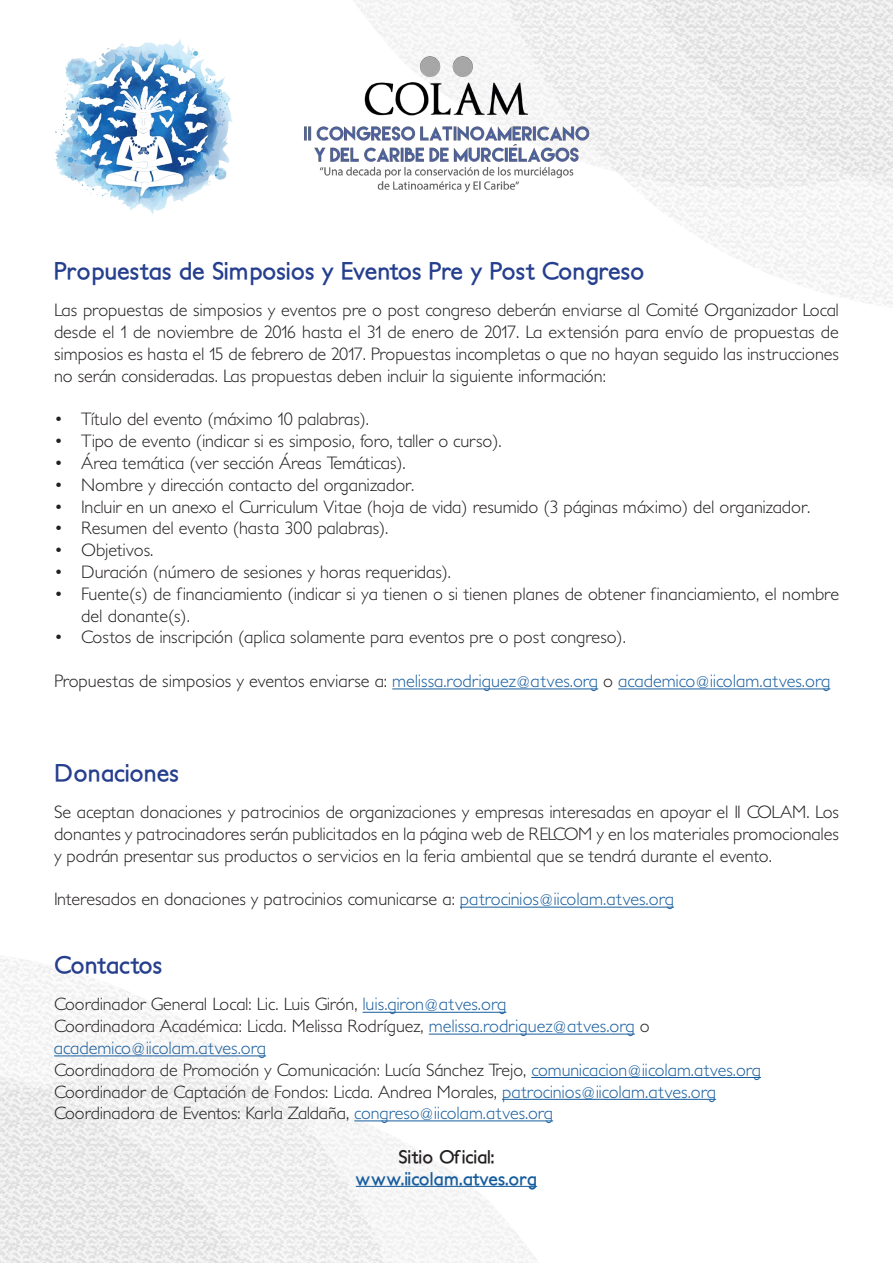
<style>
.page{position:relative;width:893px;height:1263px;background:#fff}
.page>*{position:absolute;margin:0;border:0;box-sizing:border-box;transform-origin:0 0}
.t1{font:700 24px "Petita";color:#253f8e}
.t2{font:300 18.15px/21.8px "Petita";color:#231f20;text-align:justify}
.t3{font:300 18.15px "Petita";color:#175d9e}
.t4{font:700 18.15px "Petita";color:#175d9e}
.t5{font:700 18.15px "Petita";color:#231f20}
.t6{font:300 18px "Petita";color:#231f20}
.s1{color:#231f20}
.s2{color:#175d9e}
.s3{font-size:18.15px;color:#175d9e}
.s4{font-size:18.15px}
</style>
<div class="page">
<img style="left:354px;top:0;width:539px;height:307px">
<img style="left:0;top:956px;width:595px;height:307px">
<img style="left:54px;top:39px;width:179px;height:175px">
<img style="left:304px;top:54px;width:339px;height:143px">
<hr style="left:392px;top:688px;width:206px;height:1px;background:#175d9e">
<hr style="left:618px;top:688px;width:212px;height:1px;background:#175d9e">
<hr style="left:460px;top:907px;width:214px;height:1px;background:#175d9e">
<hr style="left:363px;top:1012px;width:143px;height:1px;background:#175d9e">
<hr style="left:429px;top:1034px;width:206px;height:1px;background:#175d9e">
<hr style="left:54px;top:1055px;width:212px;height:1px;background:#175d9e">
<hr style="left:531px;top:1077px;width:230px;height:1px;background:#175d9e">
<hr style="left:502px;top:1099px;width:214px;height:1px;background:#175d9e">
<hr style="left:354px;top:1120px;width:199px;height:1px;background:#175d9e">
<hr style="left:356px;top:1186px;width:181px;height:1px;background:#175d9e">
<p class="t1" style="left:54px;top:256px;width:592px">Propuestas de Simposios y Eventos Pre y Post Congreso</p>
<p class="t2" style="left:54px;top:300px;width:786px">Las propuestas de simposios y eventos pre o post congreso deberán enviarse al Comité Organizador Local desde el 1 de noviembre de 2016 hasta el 31 de enero de 2017. La extensión para envío de propuestas de simposios es hasta el 15 de febrero de 2017. Propuestas incompletas o que no hayan seguido las instrucciones no serán consideradas. Las propuestas deben incluir la siguiente información:</p>
<p class="t2" style="left:54px;top:409px;width:317px">• Título del evento (máximo 10 palabras).</p>
<p class="t2" style="left:54px;top:431px;width:449px">• Tipo de evento (indicar si es simposio, foro, taller o curso).</p>
<p class="t2" style="left:54px;top:452px;width:353px">• Área temática (ver sección Áreas Temáticas).</p>
<p class="t2" style="left:54px;top:474px;width:362px">• Nombre y dirección contacto del organizador.</p>
<p class="t2" style="left:54px;top:496px;width:758px">• Incluir en un anexo el Curriculum Vitae (hoja de vida) resumido (3 páginas máximo) del organizador.</p>
<p class="t2" style="left:54px;top:518px;width:336px">• Resumen del evento (hasta 300 palabras).</p>
<p class="t2" style="left:54px;top:540px;width:101px">• Objetivos.</p>
<p class="t2" style="left:54px;top:562px;width:399px">• Duración (número de sesiones y horas requeridas).</p>
<p class="t2" style="left:81px;top:583px;width:759px;text-indent:-27px">• Fuente(s) de financiamiento (indicar si ya tienen o si tienen planes de obtener financiamiento, el nombre del donante(s).</p>
<p class="t2" style="left:54px;top:627px;width:573px">• Costos de inscripción (aplica solamente para eventos pre o post congreso).</p>
<p class="t3" style="left:54px;top:670px;width:778px"><span class="s1">Propuestas de simposios y eventos enviarse a:</span> melissa.rodriguez@atves.org <span class="s1">o</span> academico@iicolam.atves.org</p>
<p class="t1" style="left:54px;top:758px;width:126px">Donaciones</p>
<p class="t2" style="left:54px;top:801px;width:786px">Se aceptan donaciones y patrocinios de organizaciones y empresas interesadas en apoyar el II COLAM. Los donantes y patrocinadores serán publicitados en la página web de RELCOM y en los materiales promocionales y podrán presentar sus productos o servicios en la feria ambiental que se tendrá durante el evento.</p>
<p class="t2" style="left:54px;top:889px;width:621px">Interesados en donaciones y patrocinios comunicarse a: <span class="s2">patrocinios@iicolam.atves.org</span></p>
<p class="t1" style="left:54px;top:950px;width:110px">Contactos</p>
<p class="t6" style="left:54px;top:994px;width:454px">Coordinador General Local: Lic. Luis Girón, <span class="s3">luis.giron@atves.org</span></p>
<p class="t6" style="left:54px;top:1016px;width:597px">Coordinadora Académica: Licda. Melissa Rodríguez, <span class="s3">melissa.rodriguez@atves.org</span> <span class="s4">o</span></p>
<p class="t3" style="left:54px;top:1037px;width:214px">academico@iicolam.atves.org</p>
<p class="t6" style="left:54px;top:1059px;width:709px">Coordinadora de Promoción y Comunicación: Lucía Sánchez Trejo, <span class="s2">comunicacion@iicolam.atves.org</span></p>
<p class="t6" style="left:54px;top:1081px;width:664px">Coordinador de Captación de Fondos: Licda. Andrea Morales, <span class="s3">patrocinios@iicolam.atves.org</span></p>
<p class="t6" style="left:54px;top:1102px;width:501px">Coordinadora de Eventos: Karla Zaldaña, <span class="s2">congreso@iicolam.atves.org</span></p>
<p class="t5" style="left:399px;top:1145px;width:97px">Sitio Oficial:</p>
<p class="t4" style="left:356px;top:1167px;width:183px">www.iicolam.atves.org</p>
</div>
